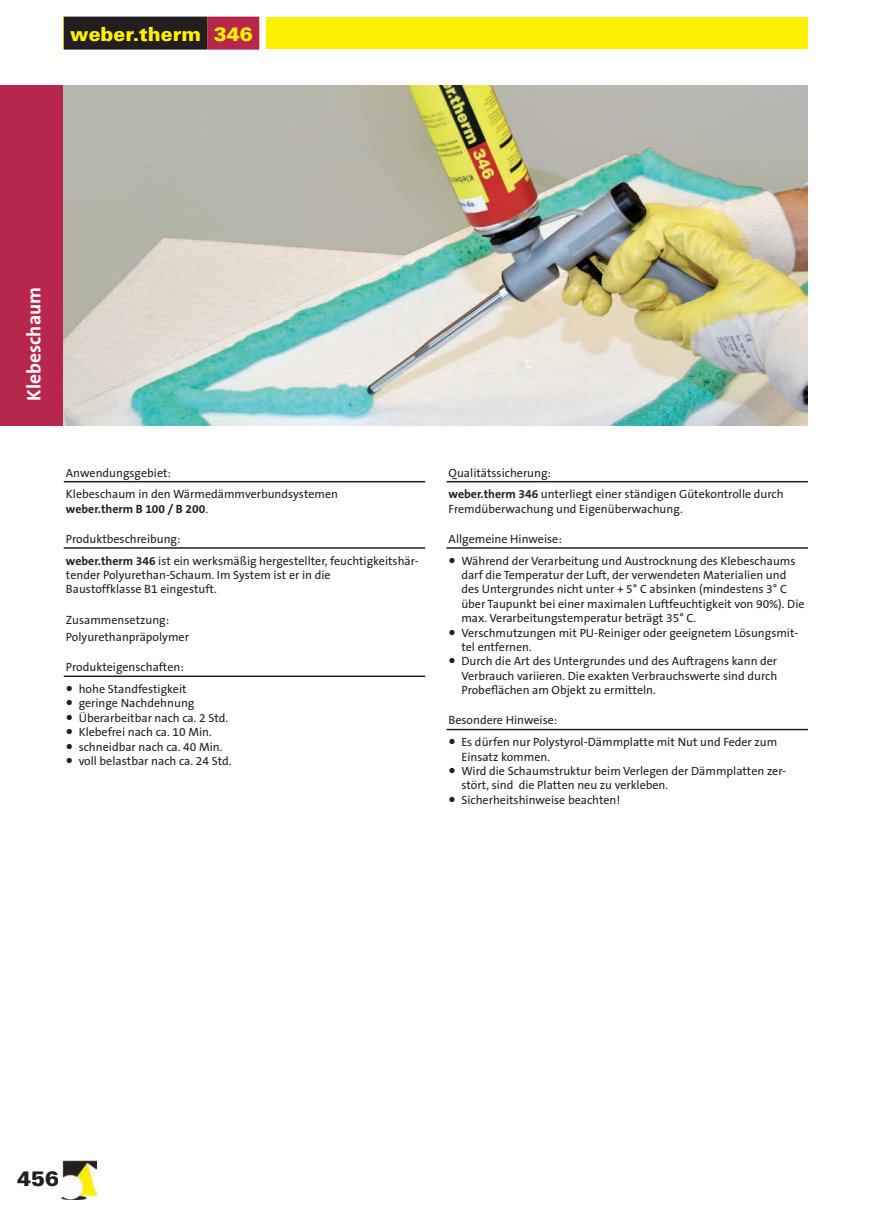
<style>
.page{position:relative;width:893px;height:1212px;background:#fff}
.page>*{position:absolute;margin:0;border:0;box-sizing:border-box;transform-origin:0 0}
.t1{font:900 21px "Univers";color:#231f20}
.t2{font:900 19.5px "Univers";color:#fff101}
.t3{font:700 19.5px "The Sans B7";color:#fff}
.t4{font:12px/14.4px "The Sans B5 Plain";color:#231f20}
.t5{font:700 12px "The Sans B7";color:#231f20}
.s1{font-family:"The Sans B5 Plain";font-weight:400}
.s2{font-family:"The Sans B7";font-weight:700}
.s3{font-family:"Arial Unicode MS"}
</style>
<div class="page">
<img style="left:61px;top:1161px;width:35px;height:38px">
<div style="left:64px;top:17px;width:744px;height:32px;background:#fff101"></div>
<div style="left:64px;top:17px;width:143px;height:33px;background:#231f20"></div>
<div style="left:207px;top:17px;width:52px;height:33px;background:#b6274b"></div>
<div style="left:259px;top:12px;width:7px;height:42px;background:#fff"></div>
<div style="left:0;top:85px;width:64px;height:340px;background:#b6274b"></div>
<img style="left:64px;top:85px;width:744px;height:340px">
<hr style="left:64px;top:481px;width:361px;height:1px;background:#231f20">
<hr style="left:64px;top:547px;width:361px;height:2px;background:#231f20">
<hr style="left:64px;top:675px;width:361px;height:2px;background:#231f20">
<hr style="left:446px;top:481px;width:362px;height:1px;background:#231f20">
<hr style="left:446px;top:547px;width:362px;height:2px;background:#231f20">
<hr style="left:446px;top:729px;width:362px;height:1px;background:#231f20">
<h2 class="t2" style="left:70px;top:22px;width:184px">weber.therm 346</h2>
<h2 class="t3" style="left:23px;top:401px;width:115px;rotate:-90deg">Klebeschaum</h2>
<p class="t4" style="left:66px;top:462px;width:274px;line-height:21.6px">Anwendungsgebiet:<br>Klebeschaum in den Wärmedämmverbundsystemen</p>
<p class="t5" style="left:66px;top:502px;width:144px">weber.therm B 100 / B 200<span class="s1">.</span></p>
<p class="t4" style="left:66px;top:528px;width:354px;line-height:21.8px">Produktbeschreibung:<br><span class="s2">weber.therm 346</span> ist ein werksmäßig hergestellter, feuchtigkeitshär-</p>
<p class="t4" style="left:66px;top:568px;width:266px">tender Polyurethan-Schaum. Im System ist er in die<br>Baustoffklasse B1 eingestuft.</p>
<p class="t4" style="left:66px;top:611px;width:125px;line-height:17.4px">Zusammensetzung:<br>Polyurethanpräpolymer</p>
<p class="t4" style="left:66px;top:660px;width:119px">Produkteigenschaften:</p>
<p class="t4" style="left:66px;top:682px;width:122px"><span class="s3">●</span> hohe Standfestigkeit</p>
<p class="t4" style="left:66px;top:696px;width:130px"><span class="s3">●</span> geringe Nachdehnung</p>
<p class="t4" style="left:66px;top:711px;width:164px"><span class="s3">●</span> Überarbeitbar nach ca. 2 Std.</p>
<p class="t4" style="left:66px;top:725px;width:147px"><span class="s3">●</span> Klebefrei nach ca. 10 Min.</p>
<p class="t4" style="left:66px;top:740px;width:158px"><span class="s3">●</span> schneidbar nach ca. 40 Min.</p>
<p class="t4" style="left:66px;top:754px;width:167px"><span class="s3">●</span> voll belastbar nach ca. 24 Std.</p>
<p class="t4" style="left:449px;top:462px;width:337px;line-height:21.6px">Qualitätssicherung:<br><span class="s2">weber.therm 346</span> unterliegt einer ständigen Gütekontrolle durch</p>
<p class="t4" style="left:449px;top:502px;width:236px">Fremdüberwachung und Eigenüberwachung.</p>
<p class="t4" style="left:449px;top:532px;width:115px">Allgemeine Hinweise:</p>
<p class="t4" style="left:461px;top:554px;width:345px;text-indent:-13px"><span class="s3">●</span> Während der Verarbeitung und Austrocknung des Klebeschaums darf die Temperatur der Luft, der verwendeten Materialien und des Untergrundes nicht unter + 5° C absinken (mindestens 3° C über Taupunkt bei einer maximalen Luftfeuchtigkeit von 90%). Die max. Verarbeitungstemperatur beträgt 35° C.</p>
<p class="t4" style="left:461px;top:626px;width:338px;text-indent:-13px"><span class="s3">●</span> Verschmutzungen mit PU-Reiniger oder geeignetem Lösungsmit&shy;tel entfernen.</p>
<p class="t4" style="left:461px;top:654px;width:317px;text-align:justify;text-indent:-13px"><span class="s3">●</span> Durch die Art des Untergrundes und des Auftragens kann der Verbrauch variieren. Die exakten Verbrauchswerte sind durch Probeflächen am Objekt zu ermitteln.</p>
<p class="t4" style="left:449px;top:713px;width:110px">Besondere Hinweise:</p>
<p class="t4" style="left:461px;top:735px;width:317px;text-indent:-13px"><span class="s3">●</span> Es dürfen nur Polystyrol-Dämmplatte mit Nut und Feder zum<br>Einsatz kommen.</p>
<p class="t4" style="left:461px;top:764px;width:326px;text-indent:-13px"><span class="s3">●</span> Wird die Schaumstruktur beim Verlegen der Dämmplatten zer&shy;stört, sind die Platten neu zu verkleben.</p>
<p class="t4" style="left:449px;top:793px;width:173px"><span class="s3">●</span> Sicherheitshinweise beachten!</p>
<h1 class="t1" style="left:17px;top:1165px;width:44px">456</h1>
</div>
